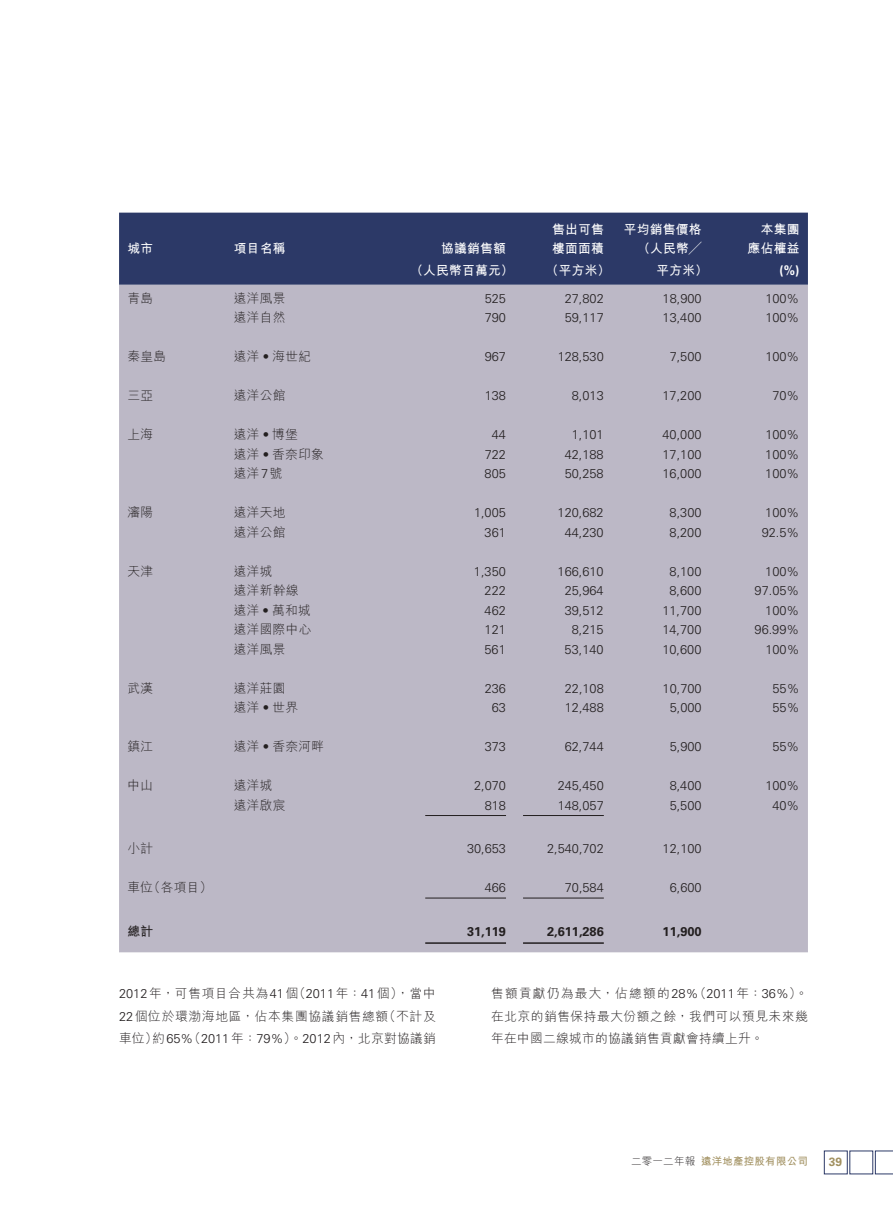
<style>
.page{position:relative;width:893px;height:1212px;background:#fff}
.page>*{position:absolute;margin:0;border:0;box-sizing:border-box;transform-origin:0 0}
.t1{font:300 12.75px "Univers LT Std";color:#231f20}
.t2{font:300 12.75px/22.5px "M Hei HK";letter-spacing:.02em;color:#231f20;text-align:justify}
.t3{font:700 12.75px/19.5px "M Hei HK";letter-spacing:.02em;color:#fff;text-align:right}
.t4{font:700 12.75px "Univers LT Std";color:#231f20}
.t5{font:700 12.75px "Univers LT Std";color:#fff}
.t6{font:700 12.75px "M Hei HK";color:#231f20}
.t7{font:700 12px "Univers LT Std";color:#a29161}
.t8{font:700 10.5px "M Hei HK";letter-spacing:.02em;color:#a29161}
.s1{font-family:"Univers LT Std"}
.s2{font-weight:300;color:#231f20}
</style>
<div class="page">
<svg style="left:875px;top:1151px;width:18px;height:23px"></svg>
<div style="left:119px;top:213px;width:689px;height:72px;background:#2c3967"></div>
<div style="left:119px;top:285px;width:689px;height:667px;background:#bcb8c6"></div>
<hr style="left:425px;top:815px;width:81px;height:1px;background:#231f20">
<hr style="left:523px;top:815px;width:81px;height:1px;background:#231f20">
<hr style="left:425px;top:898px;width:81px;height:1px;background:#231f20">
<hr style="left:523px;top:898px;width:81px;height:1px;background:#231f20">
<hr style="left:425px;top:942px;width:81px;height:2px;background:#231f20">
<hr style="left:523px;top:942px;width:81px;height:2px;background:#231f20">
<p class="t3" style="left:128px;top:238px;width:27px">城市</p>
<p class="t3" style="left:234px;top:238px;width:53px">項目名稱</p>
<p class="t3" style="left:441px;top:238px;width:66px">協議銷售額</p>
<p class="t3" style="left:552px;top:218px;width:53px;text-align:left">售出可售樓面面積</p>
<p class="t3" style="left:624px;top:218px;width:79px">平均銷售價格（人民幣╱</p>
<p class="t3" style="left:748px;top:218px;width:53px">本集團應佔權益</p>
<p class="t3" style="left:410px;top:259px;width:105px">（人民幣百萬元）</p>
<p class="t3" style="left:546px;top:259px;width:66px">（平方米）</p>
<p class="t3" style="left:656px;top:259px;width:53px">平方米）</p>
<p class="t5" style="left:780px;top:263px;width:21px">(%)</p>
<p class="t2" style="left:128px;top:287px;width:27px">青島</p>
<p class="t2" style="left:234px;top:287px;width:53px">遠洋風景</p>
<p class="t1" style="left:485px;top:290px;width:23px">525</p>
<p class="t1" style="left:565px;top:290px;width:40px">27,802</p>
<p class="t1" style="left:663px;top:290px;width:40px">18,900</p>
<p class="t1" style="left:765px;top:290px;width:36px">100%</p>
<p class="t2" style="left:234px;top:306px;width:53px">遠洋自然</p>
<p class="t1" style="left:485px;top:310px;width:23px">790</p>
<p class="t1" style="left:565px;top:310px;width:40px">59,117</p>
<p class="t1" style="left:663px;top:310px;width:40px">13,400</p>
<p class="t1" style="left:765px;top:310px;width:36px">100%</p>
<p class="t2" style="left:128px;top:345px;width:40px">秦皇島</p>
<p class="t2" style="left:234px;top:345px;width:79px">遠洋 <span class="s1">•</span> 海世紀</p>
<p class="t1" style="left:485px;top:349px;width:23px">967</p>
<p class="t1" style="left:558px;top:349px;width:48px">128,530</p>
<p class="t1" style="left:670px;top:349px;width:33px">7,500</p>
<p class="t1" style="left:765px;top:349px;width:36px">100%</p>
<p class="t2" style="left:127px;top:384px;width:27px">三亞</p>
<p class="t2" style="left:234px;top:384px;width:53px">遠洋公館</p>
<p class="t1" style="left:485px;top:388px;width:23px">138</p>
<p class="t1" style="left:572px;top:388px;width:33px">8,013</p>
<p class="t1" style="left:663px;top:388px;width:40px">17,200</p>
<p class="t1" style="left:772px;top:388px;width:28px">70%</p>
<p class="t2" style="left:127px;top:423px;width:27px">上海</p>
<p class="t2" style="left:234px;top:423px;width:66px">遠洋 <span class="s1">•</span> 博堡</p>
<p class="t1" style="left:492px;top:427px;width:16px">44</p>
<p class="t1" style="left:572px;top:427px;width:33px">1,101</p>
<p class="t1" style="left:662px;top:427px;width:40px">40,000</p>
<p class="t1" style="left:765px;top:427px;width:36px">100%</p>
<p class="t2" style="left:234px;top:443px;width:92px">遠洋 <span class="s1">•</span> 香奈印象</p>
<p class="t1" style="left:485px;top:446px;width:23px">722</p>
<p class="t1" style="left:565px;top:446px;width:40px">42,188</p>
<p class="t1" style="left:662px;top:446px;width:40px">17,100</p>
<p class="t1" style="left:765px;top:446px;width:36px">100%</p>
<p class="t2" style="left:234px;top:462px;width:50px">遠洋<span class="s1">7</span>號</p>
<p class="t1" style="left:485px;top:466px;width:23px">805</p>
<p class="t1" style="left:565px;top:466px;width:40px">50,258</p>
<p class="t1" style="left:662px;top:466px;width:40px">16,000</p>
<p class="t1" style="left:765px;top:466px;width:36px">100%</p>
<p class="t2" style="left:127px;top:501px;width:27px">瀋陽</p>
<p class="t2" style="left:234px;top:501px;width:53px">遠洋天地</p>
<p class="t1" style="left:474px;top:505px;width:33px">1,005</p>
<p class="t1" style="left:558px;top:505px;width:48px">120,682</p>
<p class="t1" style="left:670px;top:505px;width:33px">8,300</p>
<p class="t1" style="left:765px;top:505px;width:36px">100%</p>
<p class="t2" style="left:234px;top:521px;width:53px">遠洋公館</p>
<p class="t1" style="left:485px;top:524px;width:23px">361</p>
<p class="t1" style="left:565px;top:524px;width:40px">44,230</p>
<p class="t1" style="left:670px;top:524px;width:33px">8,200</p>
<p class="t1" style="left:762px;top:524px;width:39px">92.5%</p>
<p class="t2" style="left:127px;top:560px;width:27px">天津</p>
<p class="t2" style="left:234px;top:560px;width:40px">遠洋城</p>
<p class="t1" style="left:474px;top:563px;width:33px">1,350</p>
<p class="t1" style="left:558px;top:563px;width:48px">166,610</p>
<p class="t1" style="left:670px;top:563px;width:33px">8,100</p>
<p class="t1" style="left:765px;top:563px;width:36px">100%</p>
<p class="t2" style="left:234px;top:579px;width:66px">遠洋新幹線</p>
<p class="t1" style="left:485px;top:583px;width:23px">222</p>
<p class="t1" style="left:565px;top:583px;width:40px">25,964</p>
<p class="t1" style="left:670px;top:583px;width:33px">8,600</p>
<p class="t1" style="left:755px;top:583px;width:46px">97.05%</p>
<p class="t2" style="left:234px;top:598px;width:79px">遠洋 <span class="s1">•</span> 萬和城</p>
<p class="t1" style="left:485px;top:602px;width:23px">462</p>
<p class="t1" style="left:565px;top:602px;width:40px">39,512</p>
<p class="t1" style="left:662px;top:602px;width:40px">11,700</p>
<p class="t1" style="left:765px;top:602px;width:36px">100%</p>
<p class="t2" style="left:234px;top:618px;width:79px">遠洋國際中心</p>
<p class="t1" style="left:485px;top:622px;width:23px">121</p>
<p class="t1" style="left:572px;top:622px;width:33px">8,215</p>
<p class="t1" style="left:662px;top:622px;width:40px">14,700</p>
<p class="t1" style="left:755px;top:622px;width:46px">96.99%</p>
<p class="t2" style="left:234px;top:637px;width:53px">遠洋風景</p>
<p class="t1" style="left:485px;top:641px;width:23px">561</p>
<p class="t1" style="left:565px;top:641px;width:40px">53,140</p>
<p class="t1" style="left:662px;top:641px;width:40px">10,600</p>
<p class="t1" style="left:765px;top:641px;width:36px">100%</p>
<p class="t2" style="left:128px;top:677px;width:27px">武漢</p>
<p class="t2" style="left:234px;top:677px;width:53px">遠洋莊園</p>
<p class="t1" style="left:485px;top:680px;width:23px">236</p>
<p class="t1" style="left:565px;top:680px;width:40px">22,108</p>
<p class="t1" style="left:663px;top:680px;width:40px">10,700</p>
<p class="t1" style="left:772px;top:680px;width:28px">55%</p>
<p class="t2" style="left:234px;top:696px;width:66px">遠洋 <span class="s1">•</span> 世界</p>
<p class="t1" style="left:492px;top:700px;width:16px">63</p>
<p class="t1" style="left:565px;top:700px;width:40px">12,488</p>
<p class="t1" style="left:670px;top:700px;width:33px">5,000</p>
<p class="t1" style="left:772px;top:700px;width:28px">55%</p>
<p class="t2" style="left:128px;top:735px;width:27px">鎮江</p>
<p class="t2" style="left:234px;top:735px;width:92px">遠洋 <span class="s1">•</span> 香奈河畔</p>
<p class="t1" style="left:485px;top:739px;width:23px">373</p>
<p class="t1" style="left:565px;top:739px;width:40px">62,744</p>
<p class="t1" style="left:670px;top:739px;width:33px">5,900</p>
<p class="t1" style="left:772px;top:739px;width:28px">55%</p>
<p class="t2" style="left:128px;top:774px;width:27px">中山</p>
<p class="t2" style="left:234px;top:774px;width:40px">遠洋城</p>
<p class="t1" style="left:474px;top:778px;width:33px">2,070</p>
<p class="t1" style="left:558px;top:778px;width:48px">245,450</p>
<p class="t1" style="left:670px;top:778px;width:33px">8,400</p>
<p class="t1" style="left:765px;top:778px;width:36px">100%</p>
<p class="t2" style="left:234px;top:794px;width:53px">遠洋啟宸</p>
<p class="t1" style="left:485px;top:797px;width:23px">818</p>
<p class="t1" style="left:558px;top:797px;width:48px">148,057</p>
<p class="t1" style="left:670px;top:797px;width:33px">5,500</p>
<p class="t1" style="left:772px;top:797px;width:28px">40%</p>
<p class="t2" style="left:128px;top:837px;width:27px">小計</p>
<p class="t1" style="left:467px;top:841px;width:40px">30,653</p>
<p class="t1" style="left:547px;top:841px;width:58px">2,540,702</p>
<p class="t1" style="left:663px;top:841px;width:40px">12,100</p>
<p class="t2" style="left:128px;top:876px;width:86px">車位（各項目）</p>
<p class="t1" style="left:485px;top:880px;width:23px">466</p>
<p class="t1" style="left:565px;top:880px;width:40px">70,584</p>
<p class="t1" style="left:670px;top:880px;width:33px">6,600</p>
<p class="t6" style="left:128px;top:922px;width:27px">總計</p>
<p class="t4" style="left:467px;top:924px;width:40px">31,119</p>
<p class="t4" style="left:547px;top:924px;width:58px">2,611,286</p>
<p class="t4" style="left:663px;top:924px;width:40px">11,900</p>
<p class="t2" style="left:119px;top:982px;width:318px"><span class="s1">2012</span>年，可售項目合共為<span class="s1">41</span>個（<span class="s1">2011</span>年：<span class="s1">41</span>個），當中<span class="s1">22</span>個位於環渤海地區，佔本集團協議銷售總額（不計及車位）約<span class="s1">65%</span>（<span class="s1">2011</span>年：<span class="s1">79%</span>）。<span class="s1">2012</span>內，北京對協議銷</p>
<p class="t2" style="left:491px;top:982px;width:318px">售額貢獻仍為最大，佔總額的<span class="s1">28%</span>（<span class="s1">2011</span>年：<span class="s1">36%</span>）。在北京的銷售保持最大份額之餘，我們可以預見未來幾年在中國二線城市的協議銷售貢獻會持續上升。</p>
<p class="t8" style="left:631px;top:1153px;width:178px"><span class="s2">二零一二年報</span> 遠洋地產控股有限公司</p>
<p class="t7" style="left:829px;top:1155px;width:15px">39</p>
</div>
